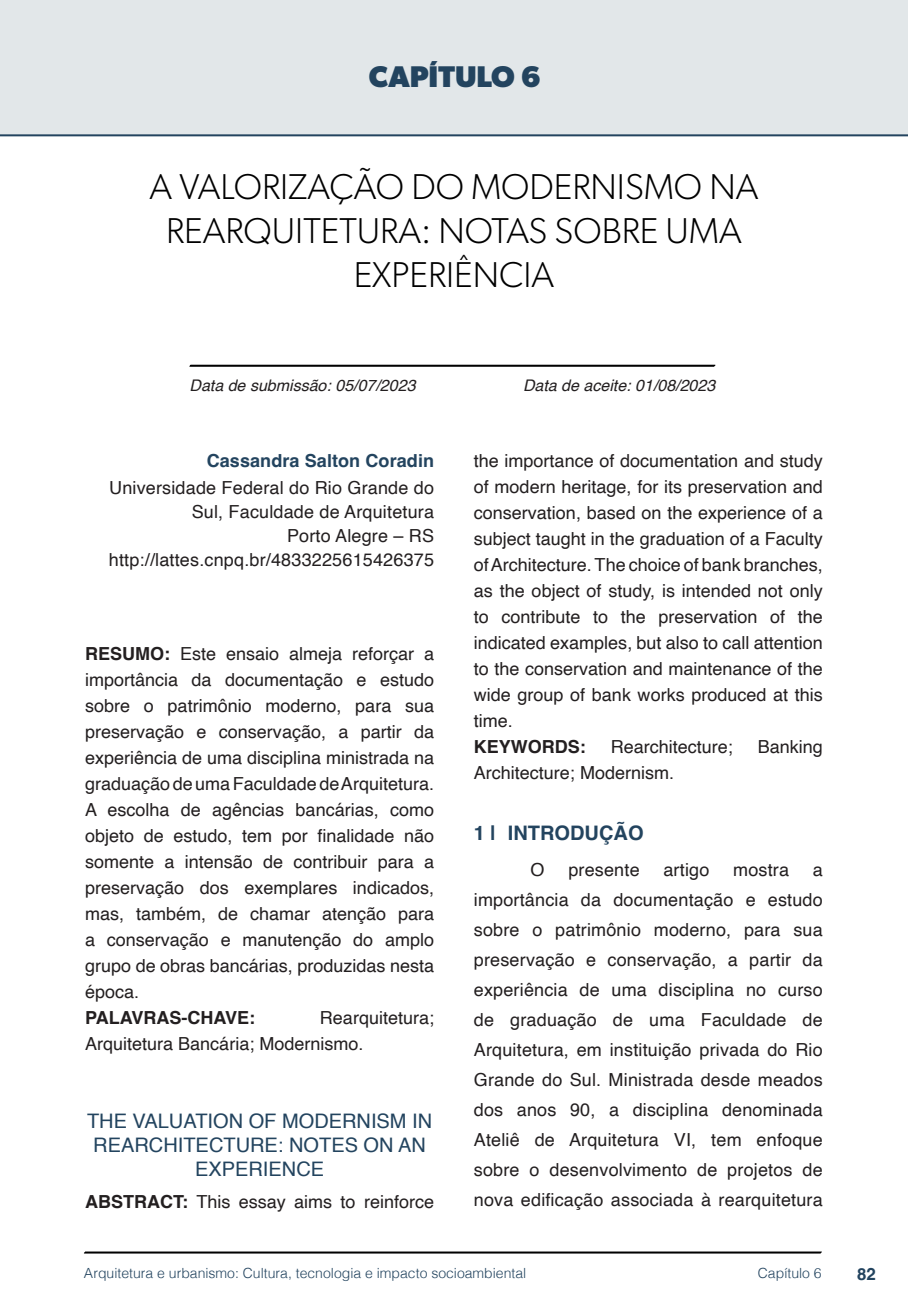
<style>
.page{position:relative;width:908px;height:1304px;background:#fff}
.page>*{position:absolute;margin:0;border:0;box-sizing:border-box;transform-origin:0 0}
.nome_artigos{font:300 36px/44px "Gibson";color:#000;text-align:center}
.capítulos{font:700 30px "Gibson";color:#23445f}
.título_Inglês{font:20px/24px "Helvetica";color:#23445f;text-align:center}
.t1{font:700 20px "Helvetica";color:#23445f}
.Resumos_e_PC_TXT{font:18px/26px "Helvetica";color:#231f20;text-align:justify}
.txt{font:18px/30px "Helvetica";letter-spacing:.01em;color:#231f20;text-align:justify}
.info_autores{font:18px/24px "Helvetica";letter-spacing:.01em;color:#231f20;text-align:right}
.Resumos_e_PC_TXT-2{font:700 18px "Helvetica";color:#231f20}
.nome_autores{font:700 18px "Helvetica";letter-spacing:.005em;color:#23445f}
.t2{font:700 16.8px "Helvetica";color:#23445f}
.data{font:italic 16px "Helvetica";color:#231f20}
.t3{font:300 14px "Helvetica";color:#23445f}
.s1{font-weight:700}
</style>
<div class="page">
<svg style="left:84px;top:1251px;width:737px;height:3px;background:#515151"></svg>
<div style="left:0;top:0;width:907px;height:136px;background:#e2e7e9"></div>
<svg style="left:189px;top:364px;width:526px;height:3px;background:#4f4f4f"></svg>
<div style="left:44px;top:72px;width:68px;height:61px;background:#e2e7e9"></div>
<p class="capítulos" style="left:369px;top:58px;width:173px">CAPÍTULO 6</p>
<p class="nome_artigos" style="left:149px;top:164px;width:610px">A VALORIZAÇÃO DO MODERNISMO NA<br>REARQUITETURA: NOTAS SOBRE UMA<br>EXPERIÊNCIA</p>
<p class="data" style="left:189px;top:373px;width:227px">Data de submissão: 05/07/2023</p>
<p class="data" style="left:523px;top:373px;width:194px">Data de aceite: 01/08/2023</p>
<p class="nome_autores" style="left:207px;top:450px;width:229px">Cassandra Salton Coradin</p>
<p class="info_autores" style="left:109px;top:477px;width:326px">Universidade Federal do Rio Grande do<br>Sul, Faculdade de Arquitetura</p>
<p class="info_autores" style="left:287px;top:525px;width:148px">Porto Alegre – RS</p>
<p class="info_autores" style="left:109px;top:549px;width:326px">http://lattes.cnpq.br/4833225615426375</p>
<p class="Resumos_e_PC_TXT" style="left:85px;top:642px;width:350px"><span class="s1">RESUMO:</span> Este ensaio almeja reforçar a importância da documentação e estudo sobre o patrimônio moderno, para sua preservação e conservação, a partir da experiência de uma disciplina ministrada na graduação de uma Faculdade de Arquitetura.<br>A escolha de agências bancárias, como objeto de estudo, tem por finalidade não somente a intensão de contribuir para a preservação dos exemplares indicados, mas, também, de chamar atenção para a conservação e manutenção do amplo grupo de obras bancárias, produzidas nesta época.</p>
<p class="Resumos_e_PC_TXT-2" style="left:85px;top:1007px;width:172px">PALAVRAS-CHAVE:</p>
<p class="Resumos_e_PC_TXT" style="left:85px;top:1006px;width:350px;text-indent:235px">Rearquitetura;<br>Arquitetura Bancária; Modernismo.</p>
<p class="título_Inglês" style="left:87px;top:1110px;width:346px">THE VALUATION OF MODERNISM IN<br>REARCHITECTURE: NOTES ON AN<br>EXPERIENCE</p>
<p class="Resumos_e_PC_TXT" style="left:85px;top:1189px;width:350px"><span class="s1">ABSTRACT:</span> This essay aims to reinforce</p>
<p class="Resumos_e_PC_TXT" style="left:473px;top:448px;width:350px">the importance of documentation and study of modern heritage, for its preservation and conservation, based on the experience of a subject taught in the graduation of a Faculty of Architecture. The choice of bank branches, as the object of study, is intended not only to contribute to the preservation of the indicated examples, but also to call attention to the conservation and maintenance of the wide group of bank works produced at this time.</p>
<p class="Resumos_e_PC_TXT-2" style="left:473px;top:736px;width:113px">KEYWORDS:</p>
<p class="Resumos_e_PC_TXT" style="left:610px;top:734px;width:124px">Rearchitecture;</p>
<p class="Resumos_e_PC_TXT" style="left:757px;top:734px;width:67px">Banking</p>
<p class="Resumos_e_PC_TXT" style="left:473px;top:760px;width:202px">Architecture; Modernism.</p>
<p class="t1" style="left:473px;top:821px;width:171px">1 | INTRODUÇÃO</p>
<p class="txt" style="left:530px;top:855px;width:16px">O</p>
<p class="txt" style="left:568px;top:855px;width:73px">presente</p>
<p class="txt" style="left:663px;top:855px;width:47px">artigo</p>
<p class="txt" style="left:732px;top:855px;width:57px">mostra</p>
<p class="txt" style="left:473px;top:855px;width:350px;text-indent:339px">a importância da documentação e estudo sobre o patrimônio moderno, para sua preservação e conservação, a partir da experiência de uma disciplina no curso de graduação de uma Faculdade de Arquitetura, em instituição privada do Rio Grande do Sul. Ministrada desde meados dos anos 90, a disciplina denominada Ateliê de Arquitetura VI, tem enfoque sobre o desenvolvimento de projetos de nova edificação associada à rearquitetura</p>
<p class="t3" style="left:84px;top:1261px;width:443px">Arquitetura e urbanismo: Cultura, tecnologia e impacto socioambiental</p>
<p class="t3" style="left:757px;top:1261px;width:65px">Capítulo 6</p>
<p class="t2" style="left:856px;top:1264px;width:20px">82</p>
</div>
